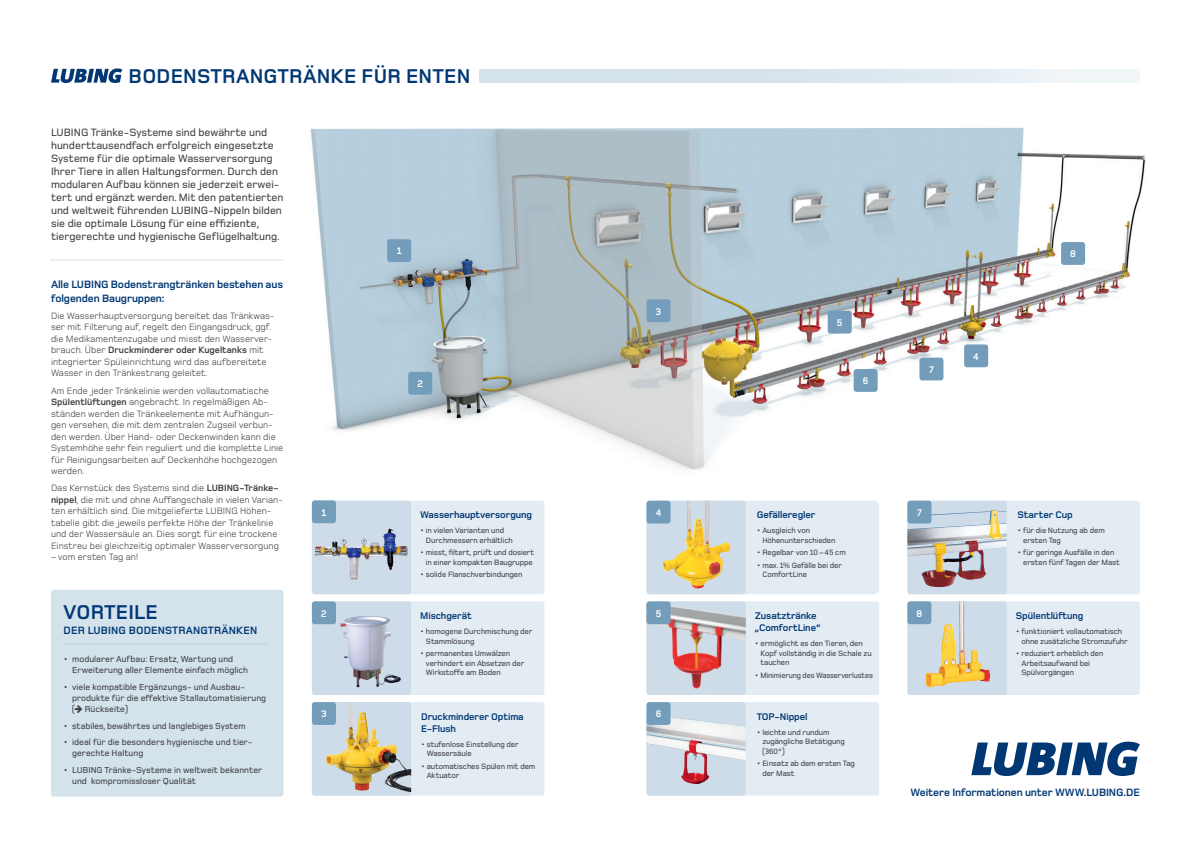
<style>
.page{position:relative;width:1191px;height:842px;background:#fff}
.page>*{position:absolute;margin:0;border:0;box-sizing:border-box;transform-origin:0 0}
.t1{font:700 20.7px "Foundry Monoline";letter-spacing:.01em;color:#013874}
.t2{font:500 11px/13px "Foundry Monoline";color:#3e3e3f}
.t3{font:700 11px/13.2px "Foundry Monoline";letter-spacing:-.01em;color:#013874}
.t4{font:700 11px "Foundry Monoline";letter-spacing:.01em;color:#013874}
.t5{font:700 10px/12px "Foundry Monoline";letter-spacing:-.01em;color:#013874}
.t6{font:700 10px "Foundry Monoline";color:#fff}
.t7{font:9.5px/11.5px "Foundry Monoline";color:#3e3e3f}
.t8{font:500 9px/11px "Foundry Monoline";color:#3e3e3f}
.t9{font:500 8px/9.6px "Foundry Monoline";letter-spacing:-.015em;color:#3e3e3f}
.t10{font:500 8px "Foundry Monoline";letter-spacing:-.015em;color:#3e3e3f;scale:.96 1}
.s1{font-weight:700}
</style>
<div class="page">
<svg style="left:971px;top:742px;width:169px;height:34px"></svg>
<div style="left:312px;top:501px;width:232px;height:93px;background:#e4ecf3;border-radius:3px"></div>
<div style="left:312px;top:702px;width:232px;height:94px;background:#e4ecf3;border-radius:3px"></div>
<div style="left:312px;top:601px;width:232px;height:94px;background:#e4ecf3;border-radius:3px"></div>
<div style="left:646px;top:601px;width:233px;height:94px;background:#e4ecf3;border-radius:3px"></div>
<div style="left:649px;top:503px;width:227px;height:89px;background:#e4ecf3;border-radius:3px"></div>
<div style="left:646px;top:501px;width:233px;height:93px;border:5px solid #e4ecf3;border-radius:3px"></div>
<div style="left:907px;top:601px;width:233px;height:94px;background:#e4ecf3;border-radius:3px"></div>
<div style="left:907px;top:501px;width:233px;height:93px;background:#e4ecf3;border-radius:3px"></div>
<div style="left:646px;top:702px;width:233px;height:94px;background:#e4ecf3;border-radius:3px"></div>
<div style="left:51px;top:590px;width:232px;height:207px;background:#d4e2ec;border-radius:3px"></div>
<div style="left:312px;top:501px;width:99px;height:93px;background:#cddce8;border-radius:3px"></div>
<img style="left:312px;top:522px;width:96px;height:58px">
<img style="left:646px;top:501px;width:99px;height:93px">
<div style="left:312px;top:500px;width:24px;height:23px;background:#749dbb;border-radius:3px"></div>
<div style="left:312px;top:702px;width:99px;height:94px;background:#cddce8;border-radius:3px"></div>
<img style="left:326px;top:702px;width:85px;height:94px">
<div style="left:312px;top:702px;width:24px;height:23px;background:#749dbb;border-radius:3px"></div>
<div style="left:312px;top:601px;width:99px;height:94px;background:#cddce8;border-radius:3px"></div>
<img style="left:340px;top:616px;width:61px;height:71px">
<div style="left:312px;top:601px;width:24px;height:23px;background:#749dbb;border-radius:3px"></div>
<svg style="left:907px;top:501px;width:99px;height:93px;fill:#cddce8"></svg>
<img style="left:963px;top:510px;width:32px;height:3px">
<div style="left:907px;top:601px;width:99px;height:94px;background:#cddce8;border-radius:3px"></div>
<img style="left:925px;top:601px;width:65px;height:86px">
<img style="left:646px;top:601px;width:99px;height:94px">
<div style="left:646px;top:501px;width:24px;height:22px;background:#749dbb;border-radius:3px"></div>
<div style="left:646px;top:702px;width:100px;height:94px;background:#cddce8;border-radius:3px"></div>
<img style="left:646px;top:716px;width:100px;height:68px">
<div style="left:646px;top:601px;width:24px;height:23px;background:#749dbb;border-radius:3px"></div>
<div style="left:646px;top:702px;width:24px;height:23px;background:#749dbb;border-radius:3px"></div>
<div style="left:907px;top:501px;width:24px;height:22px;background:#749dbb;border-radius:3px"></div>
<div style="left:907px;top:601px;width:24px;height:23px;background:#749dbb;border-radius:3px"></div>
<img style="left:283px;top:127px;width:863px;height:343px">
<div style="left:387px;top:239px;width:24px;height:23px;background:#749dbb;border-radius:3px"></div>
<div style="left:408px;top:372px;width:24px;height:23px;background:#749dbb;border-radius:3px"></div>
<div style="left:646px;top:299px;width:24px;height:23px;background:#749dbb;border-radius:3px"></div>
<div style="left:964px;top:344px;width:24px;height:23px;background:#749dbb;border-radius:3px"></div>
<div style="left:853px;top:369px;width:24px;height:23px;background:#749dbb;border-radius:3px"></div>
<div style="left:827px;top:311px;width:24px;height:23px;background:#749dbb;border-radius:3px"></div>
<div style="left:919px;top:358px;width:24px;height:22px;background:#749dbb;border-radius:3px"></div>
<div style="left:1061px;top:242px;width:24px;height:23px;background:#749dbb;border-radius:3px"></div>
<svg style="left:51px;top:68px;width:71px;height:15px"></svg>
<svg style="left:479px;top:69px;width:661px;height:14px;fill:#d8e5ee"></svg>
<hr style="left:50px;top:260px;width:233px;height:1px;background:#d4e2ec">
<hr style="left:64px;top:644px;width:203px;height:1px;background:#bed1e1">
<h1 class="t1" style="left:129px;top:65px;width:343px">BODENSTRANGTRÄNKE FÜR ENTEN</h1>
<p class="t2" style="left:51px;top:125px;width:234px">LUBING Tränke-Systeme sind bewährte und hunderttausendfach erfolgreich eingesetzte Systeme für die optimale Wasserversorgung Ihrer Tiere in allen Haltungsformen. Durch den modularen Aufbau können sie jederzeit erwei&shy;tert und ergänzt werden. Mit den patentierten und weltweit führenden LUBING-Nippeln bilden sie die optimale Lösung für eine effiziente, tiergerechte und hygienische Geflügelhaltung.</p>
<p class="t3" style="left:51px;top:278px;width:233px">Alle LUBING Bodenstrangtränken bestehen aus folgenden Baugruppen:</p>
<p class="t7" style="left:51px;top:310px;width:225px">Die Wasserhauptversorgung bereitet das Tränkwas&shy;ser mit Filterung auf, regelt den Eingangsdruck, ggf. die Medikamentenzugabe und misst den Wasserver&shy;brauch. Über <span class="s1">Druckminderer oder Kugeltanks</span> mit integrierter Spüleinrichtung wird das aufbereitete Wasser in den Tränkestrang geleitet.</p>
<p class="t7" style="left:51px;top:385px;width:234px">Am Ende jeder Tränkelinie werden vollautomatische <span class="s1">Spülentlüftungen</span> angebracht. In regelmäßigen Ab&shy;ständen werden die Tränkeelemente mit Aufhängun&shy;gen versehen, die mit dem zentralen Zugseil verbun&shy;den werden. Über Hand- oder Deckenwinden kann die Systemhöhe sehr fein reguliert und die komplette Linie für Reinigungsarbeiten auf Deckenhöhe hochgezogen werden.</p>
<p class="t7" style="left:51px;top:482px;width:233px">Das Kernstück des Systems sind die <span class="s1">LUBING-Tränke&shy;nippel</span>, die mit und ohne Auffangschale in vielen Varian&shy;ten erhältlich sind. Die mitgelieferte LUBING Höhen&shy;tabelle gibt die jeweils perfekte Höhe der Tränkelinie und der Wassersäule an. Dies sorgt für eine trockene Einstreu bei gleichzeitig optimaler Wasserversorgung</p>
<p class="t7" style="left:51px;top:551px;width:89px">– vom ersten Tag an!</p>
<h1 class="t1" style="left:64px;top:601px;width:95px">VORTEILE</h1>
<p class="t4" style="left:64px;top:624px;width:195px">DER LUBING BODENSTRANGTRÄNKEN</p>
<p class="t8" style="left:72px;top:654px;width:177px;text-indent:-9px">• modularer Aufbau: Ersatz, Wartung und<br>Erweiterung aller Elemente einfach möglich</p>
<p class="t8" style="left:72px;top:681px;width:196px;text-indent:-9px">• viele kompatible Ergänzungs- und Ausbau&shy;produkte für die effektive Stallautomatisierung ( Rückseite)</p>
<p class="t8" style="left:64px;top:720px;width:183px">• stabiles, bewährtes und langlebiges System</p>
<p class="t8" style="left:72px;top:737px;width:180px;text-indent:-9px">• ideal für die besonders hygienische und tier&shy;gerechte Haltung</p>
<p class="t8" style="left:72px;top:764px;width:192px;text-indent:-9px">• LUBING Tränke-Systeme in weltweit bekannter und kompromissloser Qualität</p>
<p class="t6" style="left:321px;top:507px;width:6px">1</p>
<p class="t6" style="left:321px;top:608px;width:7px">2</p>
<p class="t6" style="left:321px;top:709px;width:7px">3</p>
<p class="t6" style="left:397px;top:246px;width:6px">1</p>
<p class="t6" style="left:417px;top:378px;width:7px">2</p>
<p class="t5" style="left:420px;top:509px;width:113px">Wasserhauptversorgung</p>
<p class="t9" style="left:426px;top:526px;width:88px;text-indent:-6px">• in vielen Varianten und<br>Durchmessern erhältlich</p>
<p class="t9" style="left:420px;top:548px;width:116px;text-align:center">• misst, filtert, prüft und dosiert in einer kompakten Baugruppe</p>
<p class="t9" style="left:420px;top:570px;width:104px">• solide Flanschverbindungen</p>
<p class="t5" style="left:420px;top:610px;width:53px">Mischgerät</p>
<p class="t9" style="left:426px;top:627px;width:108px;text-indent:-6px">• homogene Durchmischung der<br>Stammlösung</p>
<p class="t9" style="left:426px;top:649px;width:100px;text-indent:-6px">• permanentes Umwälzen verhindert ein Absetzen der<br>Wirkstoffe am Boden</p>
<p class="t5" style="left:421px;top:710px;width:104px">Druckminderer Optima<br>E-Flush</p>
<p class="t9" style="left:427px;top:739px;width:93px;text-indent:-6px">• stufenlose Einstellung der<br>Wassersäule</p>
<p class="t9" style="left:427px;top:761px;width:110px;text-indent:-6px">• automatisches Spülen mit dem<br>Aktuator</p>
<p class="t6" style="left:655px;top:306px;width:7px">3</p>
<p class="t6" style="left:655px;top:507px;width:7px">4</p>
<p class="t6" style="left:655px;top:608px;width:7px">5</p>
<p class="t6" style="left:655px;top:709px;width:7px">6</p>
<p class="t6" style="left:837px;top:317px;width:7px">5</p>
<p class="t6" style="left:862px;top:376px;width:7px">6</p>
<p class="t6" style="left:929px;top:364px;width:6px">7</p>
<p class="t6" style="left:973px;top:351px;width:7px">4</p>
<p class="t6" style="left:1070px;top:249px;width:7px">8</p>
<p class="t5" style="left:756px;top:509px;width:60px">Gefälleregler</p>
<p class="t9" style="left:762px;top:526px;width:75px;text-indent:-6px">• Ausgleich von<br>Höhenunterschieden</p>
<p class="t9" style="left:756px;top:548px;width:91px">• Regelbar von 10 – 45 cm</p>
<p class="t9" style="left:762px;top:560px;width:81px;text-indent:-6px">• max. 1% Gefälle bei der<br>ComfortLine</p>
<p class="t5" style="left:755px;top:610px;width:67px">Zusatztränke „ComfortLine“</p>
<p class="t9" style="left:760px;top:639px;width:113px;text-indent:-6px">• ermöglicht es den Tieren, den<br>Kopf vollständig in die Schale zu tauchen</p>
<p class="t10" style="left:755px;top:671px;width:124px">• Minimierung des Wasserverlustes</p>
<p class="t5" style="left:756px;top:710px;width:52px">TOP-Nippel</p>
<p class="t9" style="left:762px;top:727px;width:84px;text-indent:-6px">• leichte und rundum zugängliche Betätigung (360°)</p>
<p class="t9" style="left:762px;top:759px;width:94px;text-indent:-6px">• Einsatz ab dem ersten Tag der Mast</p>
<p class="t6" style="left:917px;top:507px;width:6px">7</p>
<p class="t6" style="left:916px;top:608px;width:7px">8</p>
<p class="t5" style="left:1017px;top:509px;width:57px">Starter Cup</p>
<p class="t9" style="left:1023px;top:526px;width:83px;text-indent:-6px">• für die Nutzung ab dem ersten Tag</p>
<p class="t9" style="left:1023px;top:548px;width:98px;text-indent:-6px">• für geringe Ausfälle in den ersten fünf Tagen der Mast</p>
<p class="t5" style="left:1015px;top:610px;width:69px">Spülentlüftung</p>
<p class="t9" style="left:1021px;top:627px;width:108px;text-indent:-6px">• funktioniert vollautomatisch ohne zusätzliche Stromzufuhr</p>
<p class="t9" style="left:1021px;top:649px;width:83px;text-indent:-6px">• reduziert erheblich den<br>Arbeitsaufwand bei<br>Spülvorgängen</p>
<p class="t3" style="left:910px;top:786px;width:231px">Weitere Informationen unter WWW.LUBING.DE</p>
</div>
